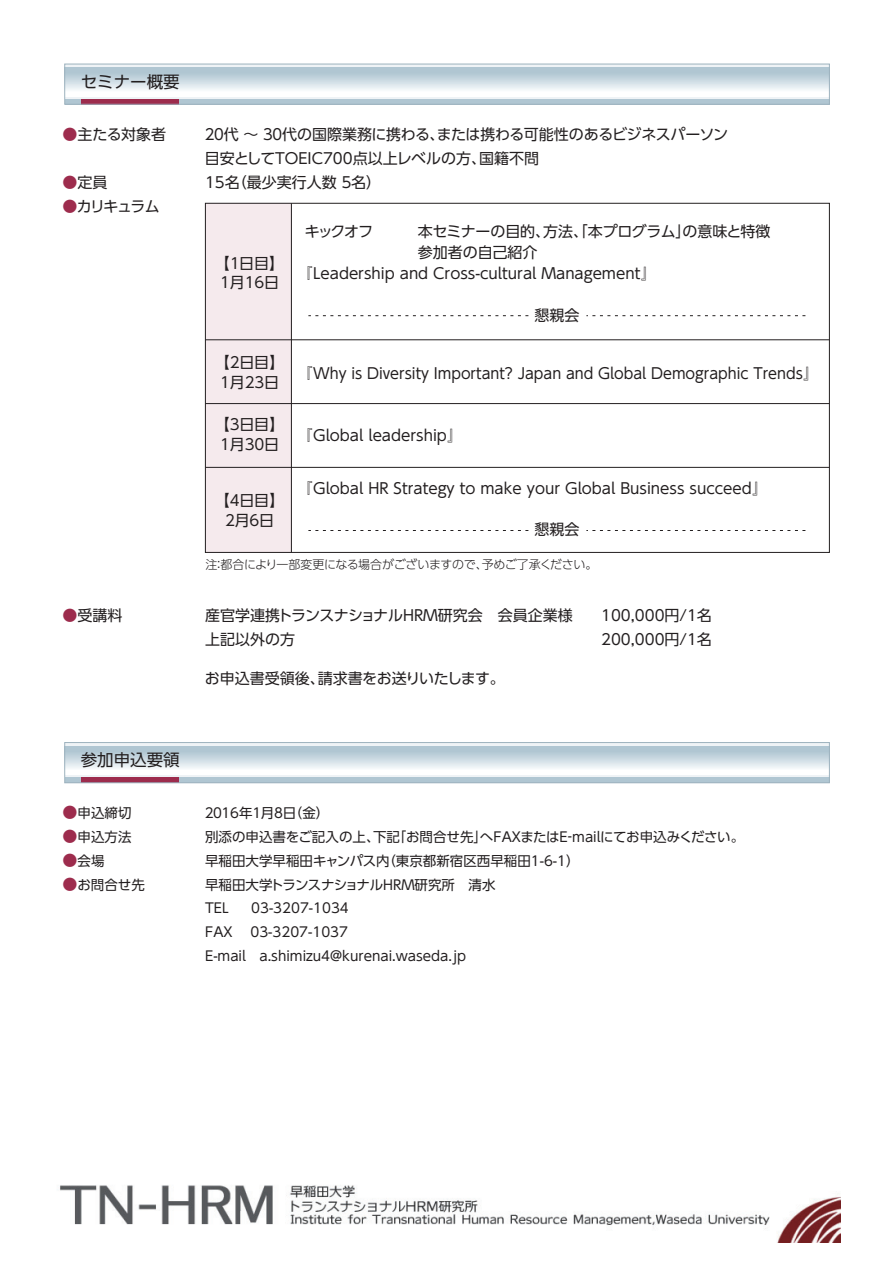
<style>
.page{position:relative;width:893px;height:1263px;background:#fff}
.page>*{position:absolute;margin:0;border:0;box-sizing:border-box;transform-origin:0 0}
.t1{font:16.5px "UD Shin Go Pro";color:#231f20}
.t2{font:15px/19.5px "UD Shin Go Pro";color:#231f20;text-align:center}
.t3{font:13.5px/23.7px "UD Shin Go Pro";color:#231f20}
.t4{font:13.5px "UD Shin Go Pro";letter-spacing:-.19em;color:#231f20}
.t5{font:300 12px "UD Shin Go Pro";letter-spacing:-.035em;color:#231f20}
.s1{color:#9d2c4d}
.s2{font-size:15px;color:#9d2c4d}
</style>
<div class="page">
<div style="left:205px;top:203px;width:86px;height:349px;background:#f5eaed"></div>
<div style="left:65px;top:64px;width:764px;height:40px;background:#b0c6d2"></div>
<div style="left:65px;top:64px;width:764px;height:35px;background:linear-gradient(to right,#f7f9fa,#f7f9fa)"></div>
<div style="left:65px;top:68px;width:764px;height:28px;background:linear-gradient(to bottom,#a1bcca,#fff)"></div>
<div style="left:81px;top:99px;width:98px;height:5px;background:#9d2c4d"></div>
<div style="left:64px;top:64px;width:766px;height:40px;border:1px solid #9db2be"></div>
<div style="left:65px;top:742px;width:764px;height:41px;background:#b0c6d2"></div>
<div style="left:65px;top:742px;width:764px;height:35px;background:#eff3f6"></div>
<svg style="left:66px;top:746px;width:762px;height:29px"></svg>
<div style="left:81px;top:777px;width:98px;height:6px;background:#9d2c4d"></div>
<div style="left:64px;top:742px;width:766px;height:41px;border:1px solid #9db2be"></div>
<img style="left:60px;top:1185px;width:780px;height:58px">
<hr style="left:205px;top:339px;width:624px;height:1px;background:#231f20">
<hr style="left:205px;top:403px;width:624px;height:1px;background:#231f20">
<hr style="left:205px;top:467px;width:624px;height:1px;background:#231f20">
<hr style="left:291px;top:203px;width:1px;height:349px;background:#231f20">
<svg style="left:308px;top:315px;width:220px;height:1px"></svg>
<svg style="left:586px;top:315px;width:219px;height:1px"></svg>
<svg style="left:308px;top:530px;width:220px;height:1px"></svg>
<svg style="left:586px;top:530px;width:219px;height:1px"></svg>
<p class="t1" style="left:81px;top:68px;width:100px">セミナー概要</p>
<p class="t2" style="left:63px;top:124px;width:105px"><span class="s1">●</span>主たる対象者</p>
<p class="t2" style="left:202px;top:122px;width:527px;line-height:24px;text-align:left">２０代 ～ ３０代の国際業務に携わる、または携わる可能性のあるビジネスパーソン目安としてTOEIC700点以上レベルの方、国籍不問</p>
<p class="t2" style="left:63px;top:172px;width:46px"><span class="s1">●</span>定員</p>
<p class="t2" style="left:205px;top:172px;width:178px">15名（最少実行人数 ５名）</p>
<p class="t2" style="left:63px;top:196px;width:99px"><span class="s1">●</span>カリキュラム</p>
<p class="t2" style="left:215px;top:253px;width:71px">【１日目】<br>1月16日</p>
<p class="t2" style="left:215px;top:352px;width:71px">【2日目】<br>1月23日</p>
<p class="t2" style="left:215px;top:414px;width:71px">【3日目】<br>1月30日</p>
<p class="t2" style="left:215px;top:490px;width:71px">【4日目】<br>2月6日</p>
<p class="t2" style="left:305px;top:221px;width:70px">キックオフ</p>
<p class="t2" style="left:418px;top:220px;width:354px;line-height:21px;text-align:left">本セミナーの目的、方法、「本プログラム」の意味と特徴参加者の自己紹介</p>
<p class="t2" style="left:298px;top:263px;width:360px">『Leadership and Cross-cultural Management』</p>
<p class="t2" style="left:535px;top:305px;width:46px">懇親会</p>
<p class="t2" style="left:298px;top:363px;width:522px">『Why is Diversity Important? Japan and Global Demographic Trends』</p>
<p class="t2" style="left:298px;top:425px;width:166px">『Global leadership』</p>
<p class="t2" style="left:298px;top:478px;width:471px">『Global HR Strategy to make your Global Business succeed』</p>
<p class="t2" style="left:535px;top:520px;width:46px">懇親会</p>
<p class="t5" style="left:205px;top:555px;width:393px">注：都合により一部変更になる場合がございますので、予めご了承ください。</p>
<p class="t2" style="left:63px;top:605px;width:61px"><span class="s1">●</span>受講料</p>
<p class="t2" style="left:205px;top:605px;width:369px">産官学連携トランスナショナルHRM研究会　会員企業様</p>
<p class="t2" style="left:601px;top:605px;width:142px">100,000円/1名　　</p>
<p class="t2" style="left:205px;top:629px;width:92px">上記以外の方</p>
<p class="t2" style="left:601px;top:629px;width:112px">200,000円/1名</p>
<p class="t2" style="left:205px;top:668px;width:301px">お申込書受領後、請求書をお送りいたします。</p>
<p class="t1" style="left:81px;top:746px;width:100px">参加申込要領</p>
<p class="t3" style="left:63px;top:800px;width:70px"><span class="s2">●</span>申込締切</p>
<p class="t4" style="left:203px;top:802px;width:128px">２０１6年１月8日（金）</p>
<p class="t3" style="left:63px;top:824px;width:70px"><span class="s2">●</span>申込方法</p>
<p class="t3" style="left:205px;top:824px;width:541px">別添の申込書をご記入の上、下記「お問合せ先」へFAXまたはE‐mailにてお申込みください。</p>
<p class="t3" style="left:63px;top:848px;width:43px"><span class="s2">●</span>会場</p>
<p class="t3" style="left:205px;top:848px;width:376px">早稲田大学早稲田キャンパス内（東京都新宿区西早稲田1-6-1）</p>
<p class="t3" style="left:63px;top:872px;width:84px"><span class="s2">●</span>お問合せ先</p>
<p class="t3" style="left:205px;top:872px;width:292px">早稲田大学トランスナショナルHRM研究所　清水<br>TEL　 03-3207-1034　<br>FAX　 03-3207-1037<br>E-mail a.shimizu4@kurenai.waseda.jp</p>
</div>
